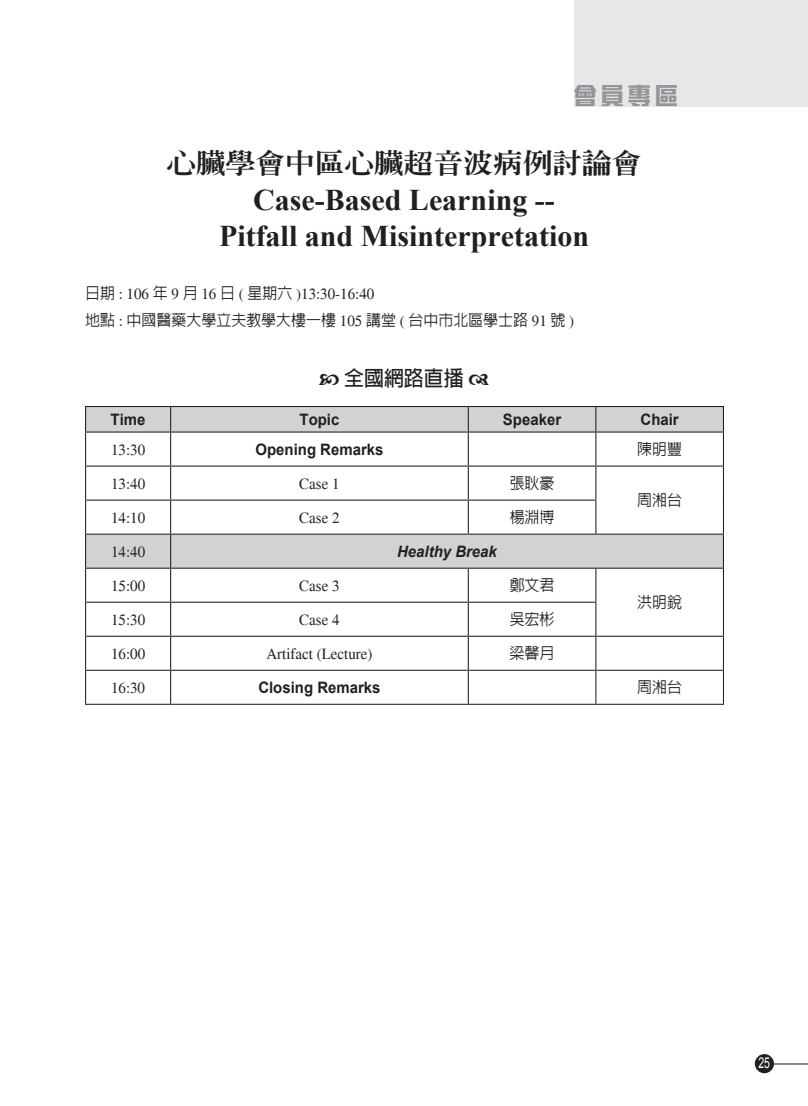
<style>
.page{position:relative;width:808px;height:1106px;background:#fff}
.page>*{position:absolute;margin:0;border:0;box-sizing:border-box;transform-origin:0 0}
.t1{font:700 30px/36px "Times New Roman";color:#231f20;text-align:center}
.t2{font:800 27px "Inn Ming";color:#231f20;scale:1.1 1}
.t3{font:900 22.5px "Sing Yi";color:#939598}
.t4{font:700 21px "Lin Gothic";color:#231f20;scale:.95 1}
.t5{font:15.75px "Times";color:#231f20;scale:.95 1}
.t6{font:500 15.75px "Lin Gothic";color:#231f20;scale:.95 1}
.t7{font:700 15.75px "Arial";color:#231f20;scale:.95 1}
.t8{font:italic 700 15.75px "Arial";color:#231f20;scale:.95 1}
.t9{font:15px "Arial";color:#fff;scale:.7 1}
.s1{font-family:"Lin Gothic";font-weight:500}
.s2{font-family:"Times";font-weight:400}
</style>
<div class="page">
<div style="left:755px;top:1054px;width:19px;height:19px;background:#231f20;border-radius:50%"></div>
<hr style="left:773px;top:1063px;width:35px;height:1px;background:#231f20">
<svg style="left:86px;top:407px;width:637px;height:160px"></svg>
<hr style="left:85px;top:432px;width:1px;height:33px;background:#231f20">
<hr style="left:170px;top:432px;width:1px;height:33px;background:#231f20">
<hr style="left:468px;top:432px;width:1px;height:33px;background:#231f20">
<hr style="left:595px;top:432px;width:1px;height:33px;background:#231f20">
<hr style="left:723px;top:432px;width:1px;height:33px;background:#231f20">
<hr style="left:85px;top:465px;width:86px;height:1px;background:#231f20">
<hr style="left:85px;top:466px;width:1px;height:33px;background:#231f20">
<hr style="left:171px;top:465px;width:297px;height:1px;background:#231f20">
<hr style="left:170px;top:466px;width:1px;height:33px;background:#231f20">
<hr style="left:468px;top:465px;width:128px;height:1px;background:#231f20">
<hr style="left:468px;top:466px;width:1px;height:33px;background:#231f20">
<hr style="left:596px;top:465px;width:128px;height:1px;background:#231f20">
<hr style="left:595px;top:466px;width:1px;height:33px;background:#231f20">
<hr style="left:723px;top:466px;width:1px;height:34px;background:#231f20">
<hr style="left:85px;top:499px;width:86px;height:1px;background:#231f20">
<hr style="left:85px;top:500px;width:1px;height:33px;background:#231f20">
<hr style="left:171px;top:499px;width:297px;height:1px;background:#231f20">
<hr style="left:170px;top:500px;width:1px;height:33px;background:#231f20">
<hr style="left:468px;top:499px;width:128px;height:1px;background:#231f20">
<hr style="left:468px;top:500px;width:1px;height:33px;background:#231f20">
<hr style="left:595px;top:500px;width:1px;height:33px;background:#231f20">
<hr style="left:723px;top:500px;width:1px;height:33px;background:#231f20">
<hr style="left:85px;top:533px;width:86px;height:1px;background:#231f20">
<hr style="left:85px;top:534px;width:1px;height:33px;background:#231f20">
<hr style="left:171px;top:533px;width:297px;height:1px;background:#231f20">
<hr style="left:170px;top:534px;width:1px;height:33px;background:#231f20">
<hr style="left:468px;top:533px;width:128px;height:1px;background:#231f20">
<hr style="left:596px;top:533px;width:128px;height:1px;background:#231f20">
<hr style="left:723px;top:534px;width:1px;height:33px;background:#231f20">
<hr style="left:85px;top:567px;width:86px;height:1px;background:#231f20">
<hr style="left:85px;top:568px;width:1px;height:33px;background:#231f20">
<hr style="left:171px;top:567px;width:297px;height:1px;background:#231f20">
<hr style="left:170px;top:568px;width:1px;height:33px;background:#231f20">
<hr style="left:468px;top:567px;width:128px;height:1px;background:#231f20">
<hr style="left:468px;top:568px;width:1px;height:33px;background:#231f20">
<hr style="left:596px;top:567px;width:128px;height:1px;background:#231f20">
<hr style="left:595px;top:568px;width:1px;height:33px;background:#231f20">
<hr style="left:723px;top:568px;width:1px;height:34px;background:#231f20">
<hr style="left:85px;top:601px;width:86px;height:1px;background:#231f20">
<hr style="left:85px;top:602px;width:1px;height:33px;background:#231f20">
<hr style="left:171px;top:601px;width:297px;height:1px;background:#231f20">
<hr style="left:170px;top:602px;width:1px;height:33px;background:#231f20">
<hr style="left:468px;top:601px;width:128px;height:1px;background:#231f20">
<hr style="left:468px;top:602px;width:1px;height:33px;background:#231f20">
<hr style="left:595px;top:602px;width:1px;height:33px;background:#231f20">
<hr style="left:723px;top:602px;width:1px;height:33px;background:#231f20">
<hr style="left:85px;top:635px;width:86px;height:1px;background:#231f20">
<hr style="left:85px;top:636px;width:1px;height:33px;background:#231f20">
<hr style="left:171px;top:635px;width:297px;height:1px;background:#231f20">
<hr style="left:170px;top:636px;width:1px;height:33px;background:#231f20">
<hr style="left:468px;top:635px;width:128px;height:1px;background:#231f20">
<hr style="left:468px;top:636px;width:1px;height:33px;background:#231f20">
<hr style="left:596px;top:635px;width:128px;height:1px;background:#231f20">
<hr style="left:595px;top:636px;width:1px;height:33px;background:#231f20">
<hr style="left:723px;top:636px;width:1px;height:33px;background:#231f20">
<hr style="left:85px;top:669px;width:86px;height:2px;background:#231f20">
<hr style="left:85px;top:671px;width:1px;height:32px;background:#231f20">
<hr style="left:171px;top:669px;width:297px;height:2px;background:#231f20">
<hr style="left:170px;top:671px;width:1px;height:32px;background:#231f20">
<hr style="left:468px;top:669px;width:128px;height:2px;background:#231f20">
<hr style="left:468px;top:671px;width:1px;height:32px;background:#231f20">
<hr style="left:596px;top:669px;width:128px;height:2px;background:#231f20">
<hr style="left:595px;top:671px;width:1px;height:32px;background:#231f20">
<hr style="left:723px;top:671px;width:1px;height:32px;background:#231f20">
<hr style="left:85px;top:703px;width:86px;height:2px;background:#231f20">
<hr style="left:171px;top:703px;width:297px;height:2px;background:#231f20">
<hr style="left:468px;top:703px;width:128px;height:2px;background:#231f20">
<hr style="left:596px;top:703px;width:128px;height:2px;background:#231f20">
<hr style="left:85px;top:406px;width:86px;height:1px;background:#231f20">
<svg style="left:85px;top:407px;width:1px;height:24px"></svg>
<hr style="left:171px;top:406px;width:297px;height:1px;background:#231f20">
<svg style="left:170px;top:407px;width:1px;height:24px"></svg>
<hr style="left:468px;top:406px;width:128px;height:1px;background:#231f20">
<svg style="left:468px;top:407px;width:1px;height:24px"></svg>
<hr style="left:596px;top:406px;width:128px;height:1px;background:#231f20">
<svg style="left:595px;top:407px;width:1px;height:24px"></svg>
<svg style="left:723px;top:407px;width:1px;height:24px"></svg>
<hr style="left:85px;top:431px;width:86px;height:1px;background:#231f20">
<hr style="left:171px;top:431px;width:297px;height:1px;background:#231f20">
<hr style="left:468px;top:431px;width:128px;height:1px;background:#231f20">
<hr style="left:596px;top:431px;width:128px;height:1px;background:#231f20">
<div style="left:574px;top:0;width:234px;height:106px;background:#e6e7e9"></div>
<h3 class="t3" style="left:574px;top:84px;width:105px">會員專區</h3>
<h2 class="t2" style="left:166px;top:149px;width:433px">心臟學會中區心臟超音波病例討論會</h2>
<h1 class="t1" style="left:219px;top:181px;width:371px">Case-Based Learning --<br>Pitfall and Misinterpretation</h1>
<p class="t5" style="left:85px;top:284px;width:306px"><span class="s1">日期</span> : 106 <span class="s1">年</span> 9 <span class="s1">月</span> 16 <span class="s1">日</span> ( <span class="s1">星期六</span> )13:30-16:40</p>
<p class="t6" style="left:85px;top:312px;width:516px">地點 <span class="s2">:</span> 中國醫藥大學立夫教學大樓一樓 <span class="s2">105</span> 講堂 <span class="s2">(</span> 台中市北區學士路 <span class="s2">91</span> 號 <span class="s2">)</span></p>
<h3 class="t4" style="left:344px;top:367px;width:127px">全國網路直播</h3>
<p class="t7" style="left:111px;top:409px;width:38px">Time</p>
<p class="t7" style="left:299px;top:409px;width:44px">Topic</p>
<p class="t7" style="left:503px;top:409px;width:63px">Speaker</p>
<p class="t7" style="left:640px;top:409px;width:42px">Chair</p>
<p class="t5" style="left:111px;top:441px;width:37px">13:30</p>
<p class="t7" style="left:255px;top:439px;width:136px">Opening Remarks</p>
<p class="t6" style="left:637px;top:441px;width:49px">陳明豐</p>
<p class="t5" style="left:111px;top:475px;width:37px">13:40</p>
<p class="t5" style="left:299px;top:475px;width:44px">Case 1</p>
<p class="t6" style="left:510px;top:475px;width:49px">張耿豪</p>
<p class="t6" style="left:637px;top:492px;width:49px">周湘台</p>
<p class="t5" style="left:111px;top:509px;width:37px">14:10</p>
<p class="t5" style="left:299px;top:509px;width:44px">Case 2</p>
<p class="t6" style="left:510px;top:509px;width:49px">楊淵博</p>
<p class="t5" style="left:111px;top:543px;width:37px">14:40</p>
<p class="t8" style="left:397px;top:541px;width:107px">Healthy Break</p>
<p class="t5" style="left:111px;top:577px;width:37px">15:00</p>
<p class="t5" style="left:299px;top:577px;width:44px">Case 3</p>
<p class="t6" style="left:510px;top:577px;width:49px">鄭文君</p>
<p class="t6" style="left:637px;top:594px;width:49px">洪明銳</p>
<p class="t5" style="left:111px;top:611px;width:37px">15:30</p>
<p class="t5" style="left:299px;top:611px;width:44px">Case 4</p>
<p class="t6" style="left:510px;top:611px;width:49px">吳宏彬</p>
<p class="t5" style="left:111px;top:645px;width:37px">16:00</p>
<p class="t5" style="left:266px;top:645px;width:113px">Artifact (Lecture)</p>
<p class="t6" style="left:510px;top:645px;width:49px">梁馨月</p>
<p class="t5" style="left:111px;top:679px;width:37px">16:30</p>
<p class="t7" style="left:258px;top:677px;width:130px">Closing Remarks</p>
<p class="t6" style="left:637px;top:679px;width:49px">周湘台</p>
<p class="t9" style="left:758px;top:1053px;width:18px">25</p>
</div>
